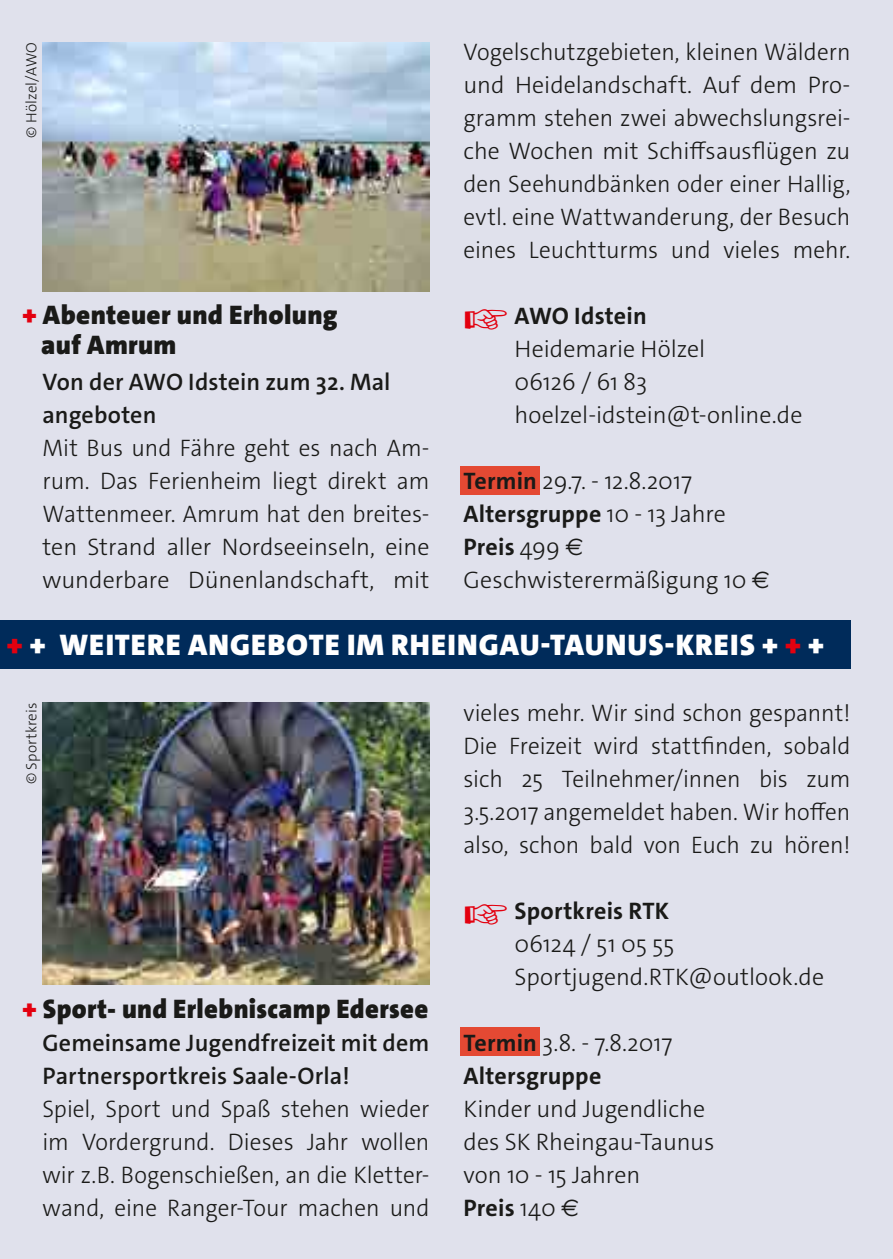
<style>
.page{position:relative;width:893px;height:1259px;background:#e0e1ec}
.page>*{position:absolute;margin:0;border:0;box-sizing:border-box;transform-origin:0 0}
.t1{font:900 30px "The Sans C4 s";letter-spacing:.035em;color:#fff}
.t2{font:900 27px/30px "The Sans C4 s";letter-spacing:.015em;color:#1a1a18}
.t3{font:300 24px/33px "The Sans C4 s";color:#1a1a18;text-align:justify}
.t4{font:600 24px/33px "The Sans C4 s";letter-spacing:.005em;color:#1a1a18}
.t5{font:700 24px/33px "The Sans C4 s";letter-spacing:.01em;color:#1a1a18}
.t6{font:300 15px "The Sans C4 s";letter-spacing:.01em;color:#1a1a18}
.s1{color:#e3000f}
.s2{font-weight:700}
.s3{font-family:"Euro Sans";font-weight:400}
.s4{font-weight:300}
</style>
<div class="page">
<div style="left:0;top:620px;width:850px;height:49px;background:#002b5a"></div>
<img style="left:43px;top:43px;width:386px;height:248px">
<img style="left:43px;top:703px;width:386px;height:281px">
<div style="left:460px;top:466px;width:80px;height:29px;background:#e44933"></div>
<div style="left:460px;top:1027px;width:80px;height:29px;background:#e44933"></div>
<p class="t6" style="left:22px;top:138px;width:97px;rotate:-90deg">© Hölzel/AWO</p>
<p class="t2" style="left:41px;top:300px;width:298px;text-indent:-19px"><span class="s1">+</span> Abenteuer und Erholung auf Amrum</p>
<p class="t4" style="left:43px;top:366px;width:350px">Von der AWO Idstein zum 32. Mal angeboten</p>
<p class="t3" style="left:43px;top:432px;width:388px">Mit Bus und Fähre geht es nach Am&shy;rum. Das Ferienheim liegt direkt am Wattenmeer. Amrum hat den breites&shy;ten Strand aller Nordseeinseln, eine wunderbare Dünenlandschaft, mit</p>
<p class="t3" style="left:463px;top:36px;width:389px">Vogelschutzgebieten, kleinen Wäldern und Heidelandschaft. Auf dem Pro&shy;gramm stehen zwei abwechslungsrei&shy;che Wochen mit Schiffsausflügen zu den Seehundbänken oder einer Hallig, evtl. eine Wattwanderung, der Besuch eines Leuchtturms und vieles mehr.</p>
<p class="t3" style="left:514px;top:300px;width:289px;text-align:left;text-indent:-51px"><span class="s1">☞</span> <span class="s2">AWO Idstein<br></span>Heidemarie Hölzel<br>06126 / 61 83 hoelzel-idstein@t-online.de</p>
<p class="t3" style="left:463px;top:465px;width:308px;text-align:left"><span class="s2">Termin</span> 29.7. - 12.8.2017<br><span class="s2">Altersgruppe</span> 10 - 13 Jahre<br><span class="s2">Preis</span> 499 <span class="s3">€<br></span>Geschwisterermäßigung 10 <span class="s3">€</span></p>
<p class="t1" style="left:7px;top:625px;width:819px"><span class="s1">+</span> + WEITERE ANGEBOTE IM RHEINGAU-TAUNUS-KREIS + <span class="s1">+</span> +</p>
<p class="t6" style="left:22px;top:784px;width:83px;rotate:-90deg">© Sportkreis</p>
<p class="t2" style="left:22px;top:993px;width:408px"><span class="s1">+</span> Sport- und Erlebniscamp Edersee</p>
<p class="t4" style="left:42px;top:1026px;width:389px">Gemeinsame Jugendfreizeit mit dem<br>Partnersportkreis Saale-Orla!</p>
<p class="t3" style="left:42px;top:1092px;width:389px">Spiel, Sport und Spaß stehen wieder im Vordergrund. Dieses Jahr wollen wir z.B. Bogenschießen, an die Kletter&shy;wand, eine Ranger-Tour machen und</p>
<p class="t3" style="left:463px;top:696px;width:388px">vieles mehr. Wir sind schon gespannt!<br>Die Freizeit wird stattfinden, sobald sich 25 Teilnehmer/innen bis zum 3.5.2017 angemeldet haben. Wir hoffen also, schon bald von Euch zu hören!</p>
<p class="t3" style="left:514px;top:894px;width:311px;text-align:left;text-indent:-51px"><span class="s1">☞</span> <span class="s2">Sportkreis RTK<br></span>06124 / 51 05 55<br>Sportjugend.RTK@outlook.de</p>
<p class="t5" style="left:463px;top:1026px;width:211px">Termin <span class="s4">3.8. - 7.8.2017<br></span>Altersgruppe</p>
<p class="t3" style="left:463px;top:1092px;width:252px;text-align:left">Kinder und Jugendliche des SK Rheingau-Taunus von 10 - 15 Jahren<br><span class="s2">Preis</span> 140 <span class="s3">€</span></p>
</div>
